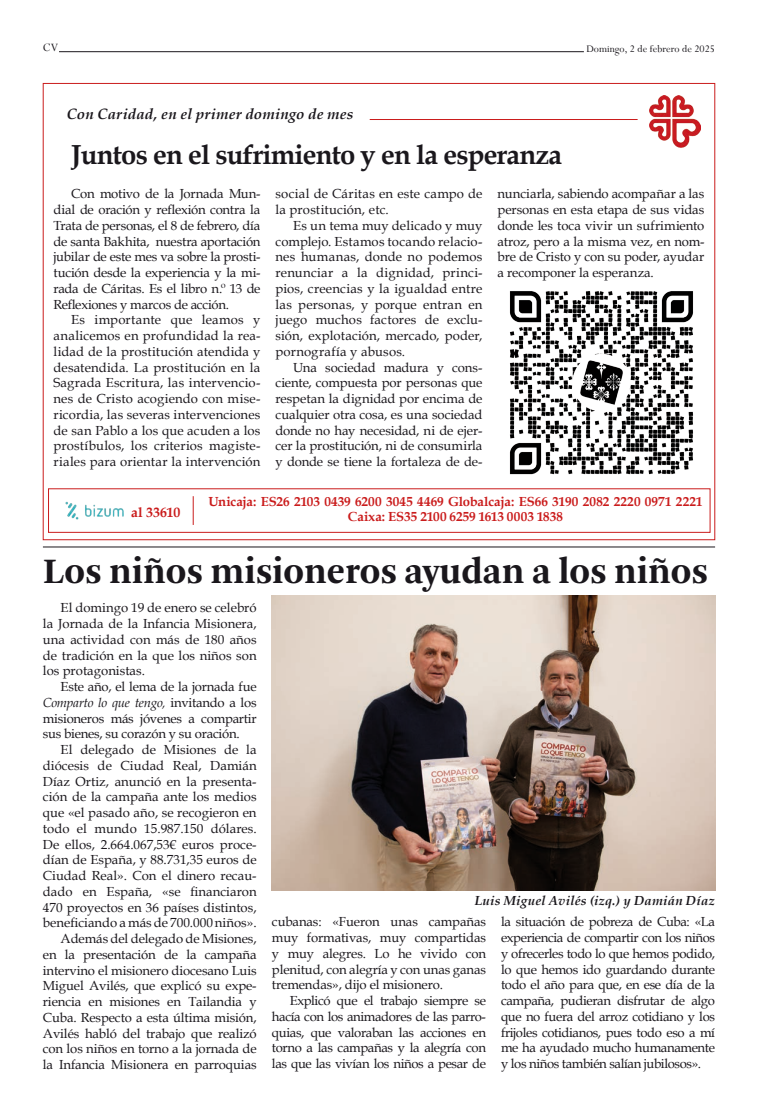
<style>
.page{position:relative;width:758px;height:1112px;background:#fff}
.page>*{position:absolute;margin:0;border:0;box-sizing:border-box;transform-origin:0 0}
.t1{font:700 37.5px "Arnhem";color:#1a171c}
.t2{font:700 27.5px "Book Antiqua";letter-spacing:-.03em;color:#1a171c}
.t3{font:italic 700 15px "Book Antiqua";letter-spacing:.01em;color:#1a171c}
.t4{font:700 13.75px "Book Antiqua";letter-spacing:.015em;color:#ca1c1c}
.t5{font:13.12px/15.8px "Book Antiqua";letter-spacing:-.01em;color:#1a171c;text-align:justify}
.t6{font:700 13.12px "Book Antiqua";color:#ca1c1c}
.t7{font:13.12px/15.8px "Book Antiqua";letter-spacing:.015em;color:#1a171c}
.t8{font:italic 700 13.12px "Book Antiqua";letter-spacing:.015em;color:#1a171c}
.t9{font:12.5px "Perpetua";color:#1a171c}
.t10{font:11.25px "Perpetua";color:#1a171c}
.s1{font-style:italic}
</style>
<div class="page">
<hr style="left:59px;top:51px;width:525px;height:1px;background:#1a171c">
<hr style="left:43px;top:547px;width:672px;height:1px;background:#1a171c">
<img style="left:649px;top:96px;width:51px;height:52px">
<hr style="left:370px;top:119px;width:267px;height:1px;background:#ca1c1c">
<div style="left:48px;top:488px;width:662px;height:45px;border:1px solid #ca1c1c"></div>
<img style="left:65px;top:501px;width:59px;height:19px">
<svg style="left:193px;top:496px;width:1px;height:29px"></svg>
<img style="left:510px;top:291px;width:183px;height:184px">
<img style="left:272px;top:595px;width:443px;height:296px">
<p class="t9" style="left:43px;top:39px;width:17px">CV</p>
<p class="t10" style="left:586px;top:42px;width:130px">Domingo, 2 de febrero de 2025</p>
<p class="t3" style="left:67px;top:103px;width:288px">Con Caridad, en el primer domingo de mes</p>
<p class="t2" style="left:71px;top:136px;width:492px">Juntos en el sufrimiento y en la esperanza</p>
<p class="t5" style="left:53px;top:186px;width:208px;text-indent:18px">Con motivo de la Jornada Mun&shy;dial de oración y reflexión contra la Trata de personas, el 8 de febrero, día de santa Bakhita, nuestra aportación jubilar de este mes va sobre la prosti&shy;tución desde la experiencia y la mi&shy;rada de Cáritas. Es el libro n.º 13 de Reflexiones y marcos de acción.</p>
<p class="t5" style="left:53px;top:312px;width:208px;text-indent:18px">Es importante que leamos y analicemos en profundidad la rea&shy;lidad de la prostitución atendida y desatendida. La prostitución en la Sagrada Escritura, las intervencio&shy;nes de Cristo acogiendo con mise&shy;ricordia, las severas intervenciones de san Pablo a los que acuden a los prostíbulos, los criterios magiste&shy;riales para orientar la intervención</p>
<p class="t7" style="left:275px;top:186px;width:208px">social de Cáritas en este campo de la prostitución, etc.</p>
<p class="t5" style="left:275px;top:217px;width:208px;text-indent:18px">Es un tema muy delicado y muy complejo. Estamos tocando relacio&shy;nes humanas, donde no podemos renunciar a la dignidad, princi&shy;pios, creencias y la igualdad entre las personas, y porque entran en juego muchos factores de exclu&shy;sión, explotación, mercado, poder, pornografía y abusos.</p>
<p class="t5" style="left:275px;top:359px;width:208px;text-indent:18px">Una sociedad madura y cons&shy;ciente, compuesta por personas que respetan la dignidad por encima de cualquier otra cosa, es una sociedad donde no hay necesidad, ni de ejer&shy;cer la prostitución, ni de consumirla y donde se tiene la fortaleza de de-</p>
<p class="t5" style="left:497px;top:186px;width:208px">nunciarla, sabiendo acompañar a las personas en esta etapa de sus vidas donde les toca vivir un sufrimiento atroz, pero a la misma vez, en nom&shy;bre de Cristo y con su poder, ayudar a recomponer la esperanza.</p>
<p class="t4" style="left:131px;top:502px;width:51px">al 33610</p>
<p class="t6" style="left:208px;top:492px;width:496px">Unicaja: ES26 2103 0439 6200 3045 4469 Globalcaja: ES66 3190 2082 2220 0971 2221</p>
<p class="t6" style="left:348px;top:508px;width:217px">Caixa: ES35 2100 6259 1613 0003 1838</p>
<p class="t1" style="left:43px;top:550px;width:666px">Los niños misioneros ayudan a los niños</p>
<p class="t5" style="left:43px;top:600px;width:215px;text-indent:18px">El domingo 19 de enero se celebró la Jornada de la Infancia Misionera, una actividad con más de 180 años de tradición en la que los niños son los protagonistas.</p>
<p class="t5" style="left:43px;top:678px;width:215px;text-indent:18px">Este año, el lema de la jornada fue <span class="s1">Comparto lo que tengo,</span> invitando a los misioneros más jóvenes a compartir sus bienes, su corazón y su oración.</p>
<p class="t5" style="left:43px;top:741px;width:215px;text-indent:18px">El delegado de Misiones de la diócesis de Ciudad Real, Damián Díaz Ortiz, anunció en la presenta&shy;ción de la campaña ante los medios que «el pasado año, se recogieron en todo el mundo 15.987.150 dólares.<br>De ellos, 2.664.067,53€ euros proce&shy;dían de España, y 88.731,35 euros de Ciudad Real». Con el dinero recau&shy;dado en España, «se financiaron 470 proyectos en 36 países distintos, beneficiando a más de 700.000 niños».</p>
<p class="t5" style="left:43px;top:930px;width:215px;text-indent:18px">Además del delegado de Misiones, en la presentación de la campaña intervino el misionero diocesano Luis Miguel Avilés, que explicó su expe&shy;riencia en misiones en Tailandia y Cuba. Respecto a esta última misión, Avilés habló del trabajo que realizó con los niños en torno a la jornada de la Infancia Misionera en parroquias</p>
<p class="t8" style="left:474px;top:891px;width:242px">Luis Miguel Avilés (izq.) y Damián Díaz</p>
<p class="t5" style="left:272px;top:914px;width:215px">cubanas: «Fueron unas campañas muy formativas, muy compartidas y muy alegres. Lo he vivido con plenitud, con alegría y con unas ganas tremendas», dijo el misionero.</p>
<p class="t5" style="left:272px;top:992px;width:215px;text-indent:18px">Explicó que el trabajo siempre se hacía con los animadores de las parro&shy;quias, que valoraban las acciones en torno a las campañas y la alegría con las que las vivían los niños a pesar de</p>
<p class="t5" style="left:501px;top:914px;width:215px">la situación de pobreza de Cuba: «La experiencia de compartir con los niños y ofrecerles todo lo que hemos podido, lo que hemos ido guardando durante todo el año para que, en ese día de la campaña, pudieran disfrutar de algo que no fuera del arroz cotidiano y los frijoles cotidianos, pues todo eso a mí me ha ayudado mucho humanamente y los niños también salían jubilosos».</p>
</div>
